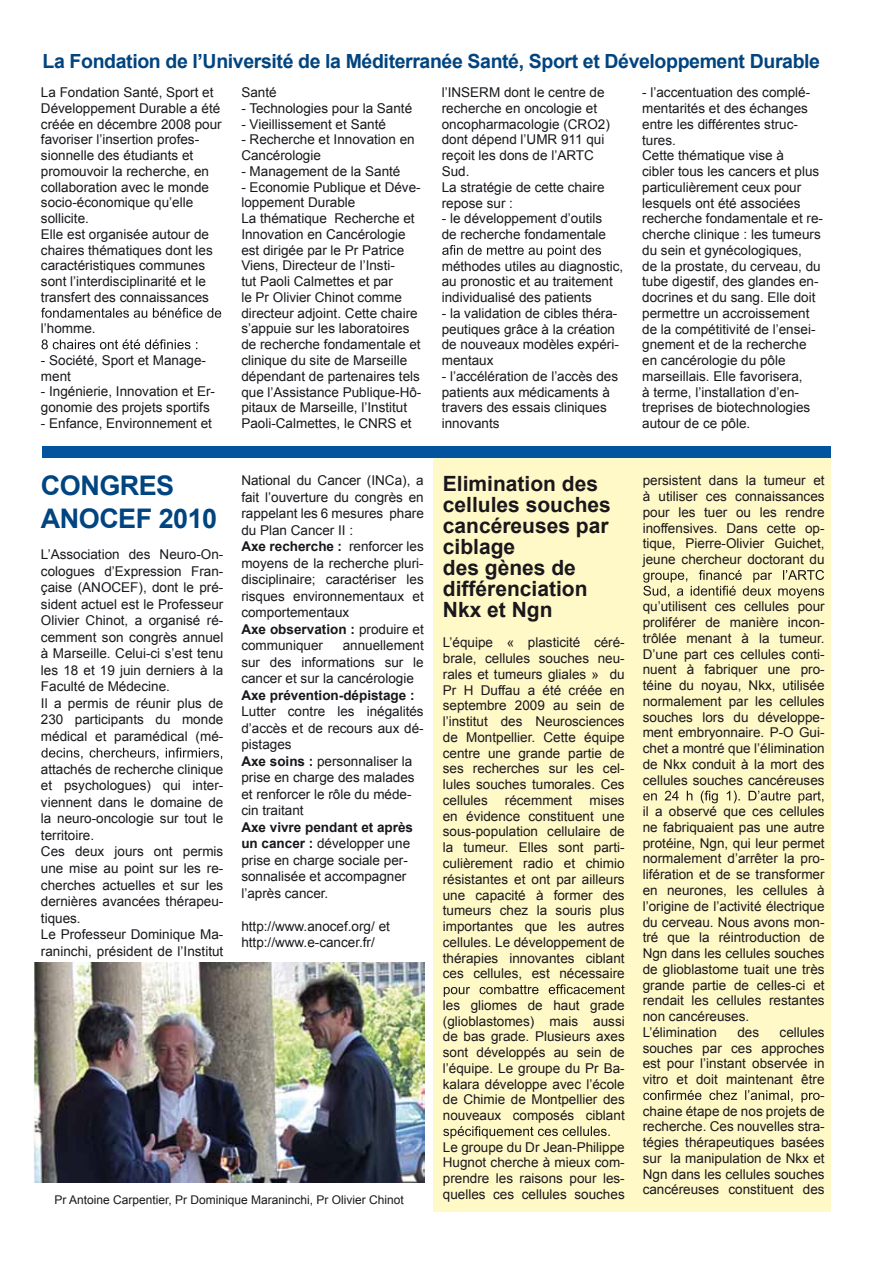
<style>
.page{position:relative;width:879px;height:1262px;background:#fff}
.page>*{position:absolute;margin:0;border:0;box-sizing:border-box;transform-origin:0 0}
.t1{font:700 27px/33px "Arial";letter-spacing:-.02em;color:#004480}
.t2{font:700 21px/21px "Arial";color:#1a171c}
.t3{font:700 19.5px "Arial";letter-spacing:-.02em;color:#004480}
.t4{font:13.5px/15.8px "Arial";color:#1a171c}
.t5{font:700 13.5px "Arial";color:#1a171c}
.t6{font:12px "Arial";color:#1a171c}
.s1{font-weight:700}
</style>
<div class="page">
<div style="left:433px;top:457px;width:398px;height:754px;background:#fff9c7"></div>
<svg style="left:41px;top:308px;width:180px;height:10px"></svg>
<svg style="left:42px;top:339px;width:155px;height:10px"></svg>
<svg style="left:442px;top:245px;width:159px;height:12px"></svg>
<img style="left:34px;top:962px;width:391px;height:220px">
<svg style="left:444px;top:984px;width:181px;height:12px"></svg>
<svg style="left:443px;top:1126px;width:167px;height:12px"></svg>
<svg style="left:643px;top:570px;width:181px;height:28px"></svg>
<svg style="left:643px;top:790px;width:180px;height:13px"></svg>
<svg style="left:643px;top:1090px;width:177px;height:12px"></svg>
<svg style="left:41px;top:747px;width:181px;height:12px"></svg>
<div style="left:43px;top:446px;width:788px;height:11px;background:#01549d"></div>
<h3 class="t3" style="left:43px;top:48px;width:779px">La Fondation de l’Université de la Méditerranée Santé, Sport et Développement Durable</h3>
<p class="t4" style="left:41px;top:84px;width:182px">La Fondation Santé, Sport et<br>Développement Durable a été créée en décembre 2008 pour favoriser l’insertion profes&shy;sionnelle des étudiants et promouvoir la recherche, en collaboration avec le monde socio-économique qu’elle sollicite.<br>Elle est organisée autour de chaires thématiques dont les caractéristiques communes sont l’interdisciplinarité et le transfert des connaissances</p>
<p class="t4" style="left:41px;top:321px;width:56px">l’homme.</p>
<p class="t4" style="left:41px;top:352px;width:167px">- Société, Sport et Manage&shy;ment</p>
<p class="t4" style="left:41px;top:384px;width:176px">- Ingénierie, Innovation et Er&shy;gonomie des projets sportifs</p>
<p class="t4" style="left:41px;top:415px;width:173px">- Enfance, Environnement et</p>
<p class="t4" style="left:241px;top:85px;width:37px">Santé</p>
<p class="t4" style="left:241px;top:100px;width:172px">- Technologies pour la Santé</p>
<p class="t4" style="left:241px;top:116px;width:146px">- Vieillissement et Santé</p>
<p class="t4" style="left:241px;top:132px;width:175px">- Recherche et Innovation en<br>Cancérologie</p>
<p class="t4" style="left:241px;top:163px;width:161px">- Management de la Santé</p>
<p class="t4" style="left:241px;top:179px;width:182px">- Economie Publique et Déve&shy;loppement Durable<br>La thématique Recherche et<br>Innovation en Cancérologie est dirigée par le Pr Patrice<br>Viens, Directeur de l’Insti-<br>tut Paoli Calmettes et par<br>le Pr Olivier Chinot comme directeur adjoint. Cette chaire s’appuie sur les laboratoires de recherche fondamentale et clinique du site de Marseille dépendant de partenaires tels que l’Assistance Publique-Hô&shy;pitaux de Marseille, l’Institut<br>Paoli-Calmettes, le CNRS et</p>
<h1 class="t1" style="left:41px;top:470px;width:178px">CONGRES<br>ANOCEF 2010</h1>
<p class="t4" style="left:41px;top:546px;width:184px;line-height:16.5px">L’Association des Neuro-On&shy;cologues d’Expression Fran&shy;çaise (ANOCEF), dont le pré&shy;sident actuel est le Professeur<br>Olivier Chinot, a organisé ré&shy;cemment son congrès annuel à Marseille. Celui-ci s’est tenu les 18 et 19 juin derniers à la<br>Faculté de Médecine.<br>Il a permis de réunir plus de<br>230 participants du monde médical et paramédical (mé-</p>
<p class="t4" style="left:41px;top:761px;width:184px;line-height:16.5px">attachés de recherche clinique et psychologues) qui inter&shy;viennent dans le domaine de la neuro-oncologie sur tout le territoire.<br>Ces deux jours ont permis une mise au point sur les re&shy;cherches actuelles et sur les dernières avancées thérapeu&shy;tiques.<br>Le Professeur Dominique Ma&shy;raninchi, président de l’Institut</p>
<p class="t4" style="left:241px;top:472px;width:184px;line-height:16.5px">National du Cancer (INCa), a fait l’ouverture du congrès en rappelant les 6 mesures phare du Plan Cancer II :<br><span class="s1">Axe recherche :</span> renforcer les moyens de la recherche pluri&shy;disciplinaire; caractériser les risques environnementaux et comportementaux<br><span class="s1">Axe observation :</span> produire et communiquer</p>
<p class="t4" style="left:241px;top:637px;width:184px;line-height:16.5px;text-align:justify;text-indent:101px">annuellement sur des informations sur le cancer et sur la cancérologie</p>
<p class="t5" style="left:241px;top:686px;width:175px">Axe prévention-dépistage :</p>
<p class="t4" style="left:241px;top:703px;width:184px;line-height:16.5px">Lutter contre les inégalités d’accès et de recours aux dé&shy;pistages<br><span class="s1">Axe soins :</span> personnaliser la prise en charge des malades et renforcer le rôle du méde&shy;cin traitant</p>
<p class="t4" style="left:241px;top:818px;width:173px;line-height:16.5px"><span class="s1">Axe vivre pendant et après un cancer :</span> développer une prise en charge sociale per&shy;sonnalisée et accompagner l’après cancer.</p>
<p class="t4" style="left:241px;top:917px;width:150px;line-height:16.5px">http://www.anocef.org/ et http://www.e-cancer.fr/</p>
<p class="t6" style="left:54px;top:1191px;width:351px">Pr Antoine Carpentier, Pr Dominique Maraninchi, Pr Olivier Chinot</p>
<p class="t4" style="left:442px;top:85px;width:170px">l’INSERM dont le centre de recherche en oncologie et oncopharmacologie (CRO2) dont dépend l’UMR 911 qui reçoit les dons de l’ARTC<br>Sud.<br>La stratégie de cette chaire repose sur :</p>
<p class="t4" style="left:442px;top:211px;width:166px">- le développement d’outils de recherche fondamentale</p>
<p class="t4" style="left:442px;top:258px;width:183px">méthodes utiles au diagnostic, au pronostic et au traitement individualisé des patients</p>
<p class="t4" style="left:442px;top:305px;width:179px">- la validation de cibles théra&shy;peutiques grâce à la création de nouveaux modèles expéri&shy;mentaux</p>
<p class="t4" style="left:442px;top:368px;width:178px">- l’accélération de l’accès des patients aux médicaments à travers des essais cliniques innovants</p>
<p class="t4" style="left:642px;top:85px;width:182px">- l’accentuation des complé&shy;mentarités et des échanges entre les différentes struc&shy;tures.<br>Cette thématique vise à<br>cibler tous les cancers et plus particulièrement ceux pour lesquels ont été associées recherche fondamentale et re&shy;cherche clinique : les tumeurs du sein et gynécologiques,<br>de la prostate, du cerveau, du tube digestif, des glandes en&shy;docrines et du sang. Elle doit permettre un accroissement de la compétitivité de l’ensei&shy;gnement et de la recherche en cancérologie du pôle marseillais. Elle favorisera,<br>à terme, l’installation d’en&shy;treprises de biotechnologies autour de ce pôle.</p>
<h2 class="t2" style="left:443px;top:473px;width:170px">Elimination des cellules souches cancéreuses par ciblage<br>des gènes de différenciation<br>Nkx et Ngn</h2>
<p class="t4" style="left:443px;top:635px;width:183px;text-align:justify">L’équipe « plasticité céré&shy;brale, cellules souches neu&shy;rales et tumeurs gliales » du Pr H Duffau a été créée en septembre 2009 au sein de l’institut des Neurosciences de Montpellier. Cette équipe centre une grande partie de ses recherches sur les cel&shy;lules souches tumorales. Ces cellules</p>
<p class="t4" style="left:505px;top:792px;width:69px">récemment</p>
<p class="t4" style="left:443px;top:792px;width:183px;text-align:justify;text-indent:147px">mises en évidence constituent une sous-population cellulaire de la tumeur. Elles sont parti&shy;culièrement radio et chimio résistantes et ont par ailleurs une capacité à former des tumeurs chez la souris plus importantes que les autres cellules. Le développement de thérapies innovantes ciblant ces cellules, est nécessaire</p>
<p class="t4" style="left:443px;top:997px;width:183px;text-align:justify">les gliomes de haut grade (glioblastomes) mais aussi de bas grade. Plusieurs axes sont développés au sein de l’équipe. Le groupe du Pr Ba&shy;kalara développe avec l’école de Chimie de Montpellier des nouveaux composés ciblant</p>
<p class="t4" style="left:443px;top:1139px;width:183px;text-align:justify">Le groupe du Dr Jean-Philippe Hugnot cherche à mieux com&shy;prendre les raisons pour les&shy;quelles ces cellules souches</p>
<p class="t4" style="left:643px;top:473px;width:183px;text-align:justify">persistent dans la tumeur et à utiliser ces connaissances pour les tuer ou les rendre inoffensives. Dans cette op&shy;tique, Pierre-Olivier Guichet, jeune chercheur doctorant du</p>
<p class="t4" style="left:643px;top:599px;width:183px;text-align:justify">qu’utilisent ces cellules pour proliférer de manière incon&shy;trôlée menant à la tumeur.<br>D’une part ces cellules conti&shy;nuent à fabriquer une pro&shy;téine du noyau, Nkx, utilisée normalement par les cellules souches lors du développe&shy;ment embryonnaire. P-O Gui&shy;chet a montré que l’élimination de Nkx conduit à la mort des cellules souches cancéreuses</p>
<p class="t4" style="left:643px;top:803px;width:183px">il a observé que ces cellules ne fabriquaient pas une autre protéine, Ngn, qui leur permet normalement d’arrêter la pro&shy;lifération et de se transformer en neurones, les cellules à l’origine de l’activité électrique du cerveau. Nous avons mon&shy;tré que la réintroduction de<br>Ngn dans les cellules souches de glioblastome tuait une très grande partie de celles-ci et rendait les cellules restantes non cancéreuses.<br>L’élimination</p>
<p class="t4" style="left:643px;top:1024px;width:184px;text-align:right">cellules<br>souches par ces approches est pour l’instant observée in vitro et doit maintenant être -<br>chaine étape de nos projets de recherche. Ces nouvelles stra&shy;tégies thérapeutiques basées sur la manipulation de Nkx et<br>Ngn dans les cellules souches cancéreuses constituent des</p>
<p class="t4" style="left:737px;top:1024px;width:23px">des</p>
</div>
